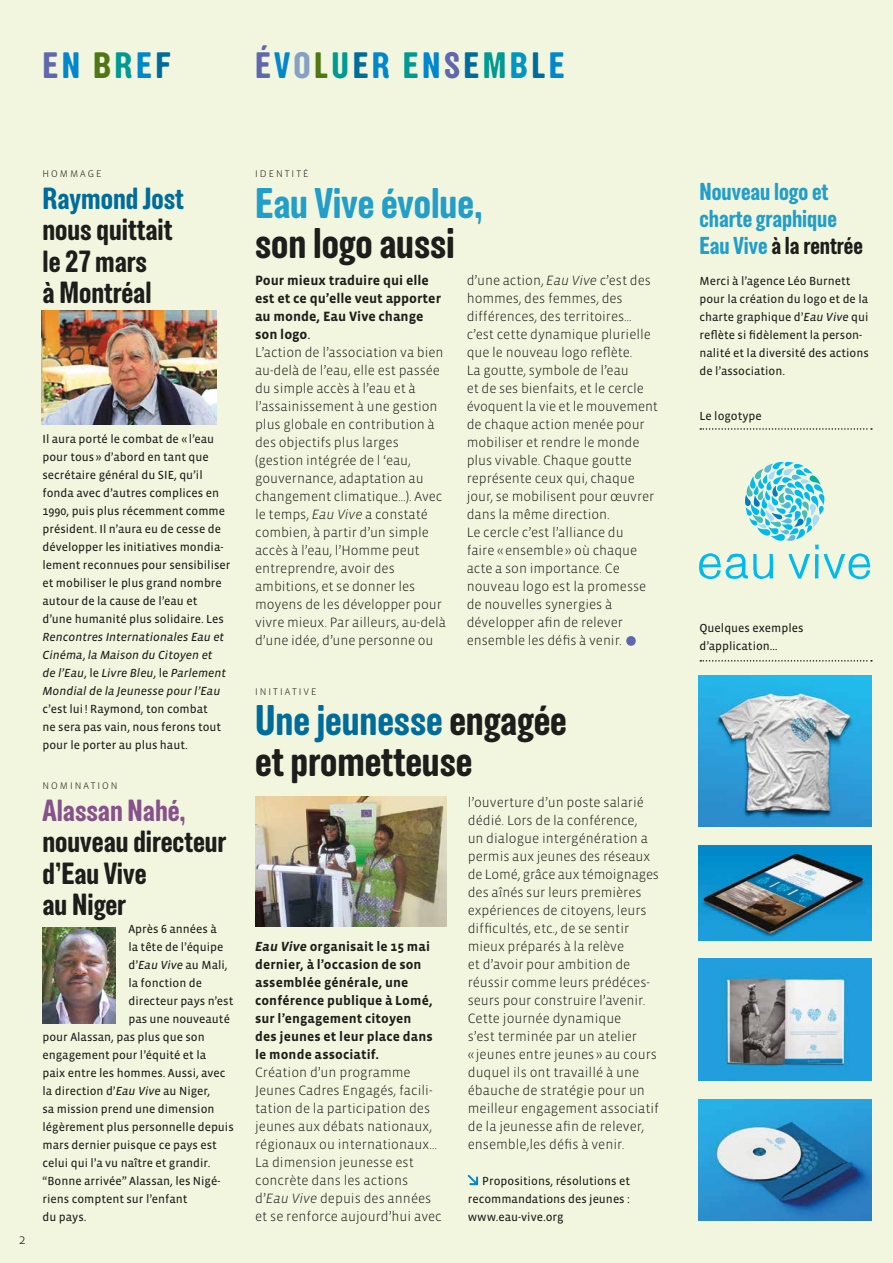
<style>
.page{position:relative;width:893px;height:1263px;background:#f2f6de}
.page>*{position:absolute;margin:0;border:0;box-sizing:border-box;transform-origin:0 0}
.t1{font:300 52.5px "Vista Sans";color:#6068ad}
.t2{font:700 condensed 42px/40.5px "Stanley";color:#1d1d1b}
.t3{font:700 condensed 42px "Stanley";color:#229ec9}
.t4{font:700 condensed 36px "Stanley";letter-spacing:.1em;color:#0087cc}
.t5{font:700 condensed 30px/31.5px "Stanley";color:#1d1d1b}
.t6{font:700 condensed 30px "Stanley";color:#87528c}
.t7{font:700 condensed 30px "Stanley";color:#006c9b}
.t8{font:700 condensed 24px/27px "Stanley";color:#229ec9}
.t9{font:300 13.8px/18px "Vista Sans";letter-spacing:-.005em;color:#1d1d1b}
.t10{font:700 13.5px/18px "Vista Sans";letter-spacing:.01em;color:#1d1d1b}
.t11{font:12px/18px "Vista Sans Reg";color:#1d1d1b}
.t12{font:italic 12px/18px "Vista Sans Reg";color:#1d1d1b}
.t13{font:300 9.9px "Vista Sans";letter-spacing:.2em;color:#1d1d1b}
.t14{font:200 4.2px "Helvetica Neue";color:#000}
.s1{color:#6068ad}
.s2{color:#527516}
.s3{color:#009a93}
.s4{color:#006c9b}
.s5{color:#86a1c5}
.s6{color:#0095c2}
.s7{font-style:normal}
.s8{font-style:italic}
.s9{font-weight:700}
.s10{font-family:"Vista Sans Reg";font-weight:400}
.s11{color:#00baee}
.s12{color:#1d1d1b}
</style>
<div class="page">
<svg style="left:468px;top:1175px;width:10px;height:10px"></svg>
<img style="left:255px;top:797px;width:191px;height:130px">
<img style="left:41px;top:311px;width:175px;height:113px">
<img style="left:43px;top:927px;width:73px;height:97px">
<svg style="left:699px;top:462px;width:171px;height:117px"></svg>
<img style="left:699px;top:676px;width:172px;height:150px">
<img style="left:699px;top:845px;width:172px;height:95px">
<img style="left:699px;top:959px;width:172px;height:121px">
<img style="left:699px;top:1099px;width:172px;height:121px">
<svg style="left:700px;top:428px;width:172px;height:2px"></svg>
<svg style="left:700px;top:660px;width:172px;height:2px"></svg>
<h3 class="t4" style="left:43px;top:45px;width:130px"><span class="s1">E</span>N <span class="s2">B</span><span class="s3">R</span>E<span class="s4">F</span></h3>
<h3 class="t4" style="left:255px;top:45px;width:311px"><span class="s1">É</span>V<span class="s5">O</span><span class="s2">L</span><span class="s3">U</span><span class="s4">E</span>R <span class="s3">E</span>N<span class="s1">S</span><span class="s4">E</span><span class="s3">M</span><span class="s6">B</span><span class="s4">L</span>E</h3>
<p class="t13" style="left:43px;top:169px;width:61px">HOMMAGE</p>
<h3 class="t7" style="left:43px;top:181px;width:143px">Raymond Jost</h3>
<h3 class="t5" style="left:43px;top:215px;width:131px">nous quittait le 27 mars<br>à Montréal</h3>
<p class="t9" style="left:19px;top:1230px;width:8px">2</p>
<p class="t11" style="left:43px;top:430px;width:189px">Il aura porté le combat de « l’eau pour tous » d’abord en tant que secrétaire général du SIE, qu’il fonda avec d’autres complices en 1990, puis plus récemment comme président. Il n’aura eu de cesse de développer les initiatives mondia&shy;lement reconnues pour sensibiliser et mobiliser le plus grand nombre autour de la cause de l’eau et<br>d’une humanité plus solidaire. Les</p>
<p class="t12" style="left:43px;top:628px;width:185px">Rencontres Internationales Eau et Cinéma<span class="s7">,</span> la Maison du Citoyen et de l’Eau<span class="s7">, le</span> Livre Bleu<span class="s7">, le</span> Parlement Mondial de la Jeunesse pour l’Eau</p>
<p class="t11" style="left:43px;top:700px;width:180px">c’est lui! Raymond, ton combat ne sera pas vain, nous ferons tout pour le porter au plus haut.</p>
<p class="t13" style="left:43px;top:781px;width:77px">NOMINATION</p>
<h3 class="t6" style="left:43px;top:793px;width:145px">Alassan Nahé,</h3>
<h3 class="t5" style="left:43px;top:827px;width:185px">nouveau directeur d’Eau Vive<br>au Niger</h3>
<p class="t11" style="left:128px;top:920px;width:90px">Après 6 années à</p>
<p class="t11" style="left:128px;top:938px;width:97px">la tête de l’équipe</p>
<p class="t11" style="left:128px;top:956px;width:101px">d’<span class="s8">Eau Vive</span> au Mali,</p>
<p class="t11" style="left:128px;top:974px;width:75px">la fonction de</p>
<p class="t11" style="left:128px;top:992px;width:106px">directeur pays n’est</p>
<p class="t11" style="left:128px;top:1010px;width:103px">pas une nouveauté</p>
<p class="t11" style="left:43px;top:1028px;width:164px">pour Alassan, pas plus que son</p>
<p class="t11" style="left:43px;top:1046px;width:165px">engagement pour l’équité et la</p>
<p class="t11" style="left:43px;top:1064px;width:185px">paix entre les hommes. Aussi, avec</p>
<p class="t11" style="left:43px;top:1082px;width:169px">la direction d’<span class="s8">Eau Vive</span> au Niger,</p>
<p class="t11" style="left:43px;top:1100px;width:173px">sa mission prend une dimension</p>
<p class="t11" style="left:43px;top:1118px;width:193px">légèrement plus personnelle depuis</p>
<p class="t11" style="left:43px;top:1136px;width:176px">mars dernier puisque ce pays est</p>
<p class="t11" style="left:43px;top:1154px;width:169px">celui qui l’a vu naître et grandir.</p>
<p class="t11" style="left:43px;top:1172px;width:179px">“Bonne arrivée” Alassan, les Nigé-</p>
<p class="t11" style="left:43px;top:1190px;width:147px">riens comptent sur l’enfant</p>
<p class="t11" style="left:43px;top:1208px;width:45px">du pays.</p>
<p class="t13" style="left:255px;top:169px;width:55px">IDENTITÉ</p>
<h2 class="t3" style="left:255px;top:179px;width:229px">Eau Vive évolue,</h2>
<h2 class="t2" style="left:255px;top:224px;width:201px">son logo aussi</h2>
<p class="t9" style="left:255px;top:272px;width:193px"><span class="s9">Pour mieux traduire qui elle est et ce qu’elle veut apporter au monde, Eau Vive change son logo</span><span class="s10">.<br></span>L’action de l’association va bien au-delà de l’eau, elle est passée du simple accès à l’eau et à l’assainissement à une gestion plus globale en contribution à des objectifs plus larges (gestion intégrée de l ‘eau, gouvernance, adaptation au changement climatique…). Avec le temps, <span class="s8">Eau Vive</span> a constaté combien, à partir d’un simple accès à l’eau, l’Homme peut entreprendre, avoir des ambitions, et se donner les moyens de les développer pour vivre mieux. Par ailleurs, au-delà d’une idée, d’une personne ou</p>
<p class="t9" style="left:467px;top:272px;width:193px">d’une action, <span class="s8">Eau Vive</span> c’est des hommes, des femmes, des différences, des territoires… c’est cette dynamique plurielle que le nouveau logo reflète.<br>La goutte, symbole de l’eau<br>et de ses bienfaits, et le cercle évoquent la vie et le mouvement de chaque action menée pour mobiliser et rendre le monde plus vivable. Chaque goutte représente ceux qui, chaque jour, se mobilisent pour œuvrer dans la même direction.<br>Le cercle c’est l’alliance du<br>faire «ensemble» où chaque acte a son importance. Ce nouveau logo est la promesse de nouvelles synergies à développer afin de relever ensemble les défis à venir.</p>
<h1 class="t1" style="left:622px;top:611px;width:20px">•</h1>
<p class="t13" style="left:255px;top:686px;width:63px">INITIATIVE</p>
<h2 class="t2" style="left:255px;top:701px;width:313px"><span class="s4">Une jeunesse</span> engagée et prometteuse</h2>
<p class="t10" style="left:255px;top:938px;width:179px"><span class="s8">Eau Vive</span> organisait le 15 mai dernier, à l’occasion de son assemblée générale, une conférence publique à Lomé, sur l’engagement citoyen des jeunes et leur place dans le monde associatif.</p>
<p class="t9" style="left:255px;top:1064px;width:188px">Création d’un programme<br>Jeunes Cadres Engagés, facili&shy;tation de la participation des jeunes aux débats nationaux, régionaux ou internationaux…<br>La dimension jeunesse est concrète dans les actions d’<span class="s8">Eau Vive</span> depuis des années et se renforce aujourd’hui avec</p>
<p class="t9" style="left:468px;top:794px;width:193px">l’ouverture d’un poste salarié dédié. Lors de la conférence,<br>un dialogue intergénération a permis aux jeunes des réseaux de Lomé, grâce aux témoignages des aînés sur leurs premières expériences de citoyens, leurs difficultés, etc., de se sentir mieux préparés à la relève<br>et d’avoir pour ambition de réussir comme leurs prédéces&shy;seurs pour construire l’avenir.<br>Cette journée dynamique<br>s’est terminée par un atelier<br>« jeunes entre jeunes » au cours duquel ils ont travaillé à une ébauche de stratégie pour un meilleur engagement associatif de la jeunesse afin de relever, ensemble,les défis à venir.</p>
<p class="t11" style="left:468px;top:1172px;width:164px;text-align:justify;text-indent:15px">Propositions, résolutions et recommandations des jeunes : www.eau-vive.org</p>
<p class="t14" style="left:538px;top:840px;width:97px"><span class="s11">EAU VIVE</span> - Guide d’utilisation du logotype - Identité visuelle</p>
<p class="t14" style="left:538px;top:1106px;width:97px"><span class="s11">EAU VIVE</span> - Guide d’utilisation du logotype - Identité visuelle</p>
<h3 class="t8" style="left:699px;top:178px;width:165px">Nouveau logo et charte graphique<br>Eau Vive <span class="s12">à la rentrée</span></h3>
<p class="t11" style="left:699px;top:272px;width:171px">Merci à l’agence Léo Burnett pour la création du logo et de la charte graphique d’<span class="s8">Eau Vive</span> qui reflète si fidèlement la person&shy;nalité et la diversité des actions de l’association.</p>
<p class="t11" style="left:699px;top:407px;width:64px">Le logotype</p>
<p class="t11" style="left:699px;top:619px;width:105px">Quelques exemples d’application…</p>
</div>
